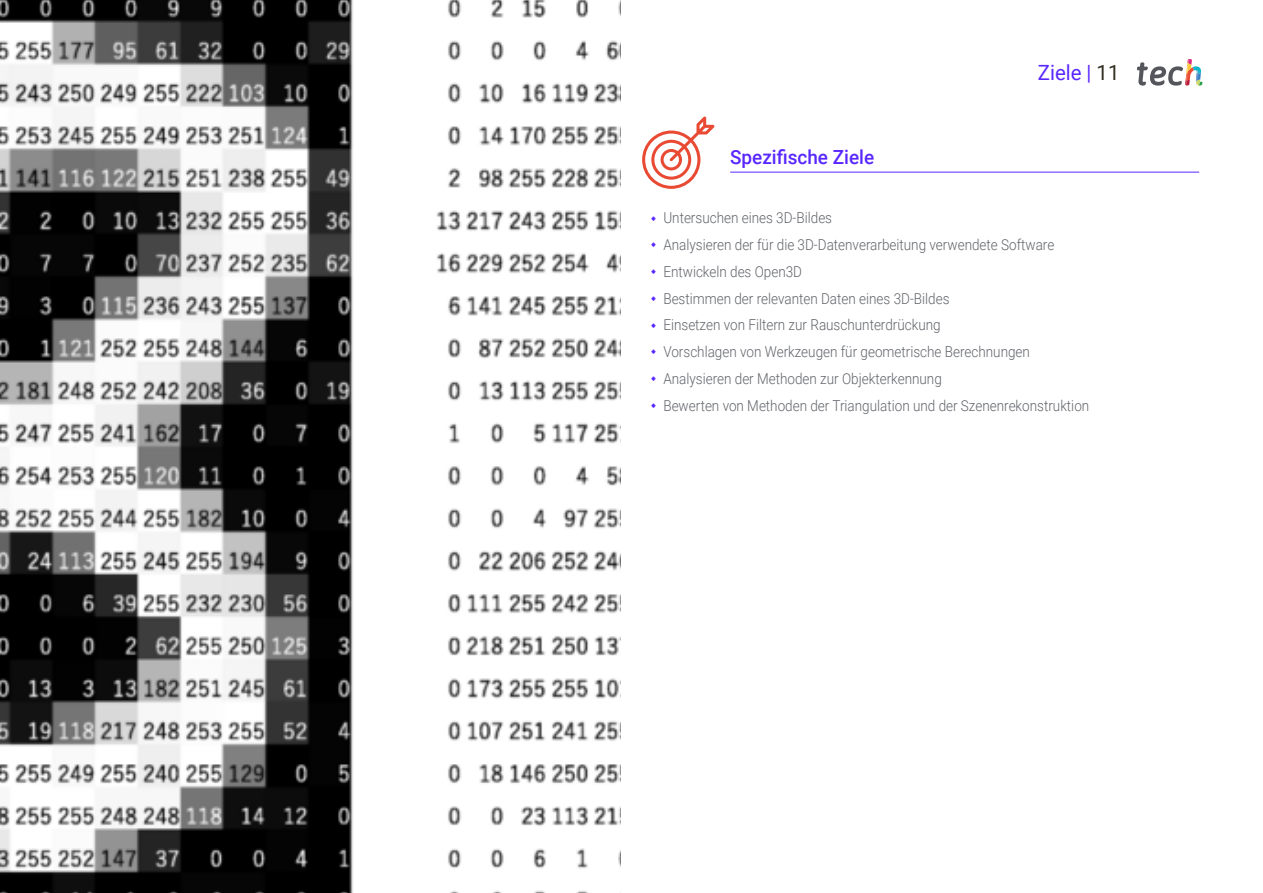
<style>
.page{position:relative;width:1263px;height:893px;background:#fff}
.page>*{position:absolute;margin:0;border:0;box-sizing:border-box;transform-origin:0 0}
.t1{font:21px "Roboto";color:#5927ff}
.t2{font:500 19.5px "Roboto";color:#5927ff}
.t3{font:300 15px/26.7px "Roboto";color:#61646a;scale:.9 1}
.s1{color:#312e20}
</style>
<div class="page">
<hr style="left:730px;top:172px;width:469px;height:1px;background:#5927ff">
<svg style="left:642px;top:116px;width:72px;height:73px"></svg>
<img style="left:0;top:0;width:621px;height:893px">
<svg style="left:1137px;top:59px;width:65px;height:27px"></svg>
<h2 class="t2" style="left:730px;top:143px;width:145px">Spezifische Ziele</h2>
<h1 class="t1" style="left:1038px;top:57px;width:83px">Ziele | <span class="s1">11</span></h1>
<p class="t3" style="left:663px;top:204px;width:475px">Untersuchen eines 3D-Bildes<br>Analysieren der für die 3D-Datenverarbeitung verwendete Software Entwickeln des Open3D<br>Bestimmen der relevanten Daten eines 3D-Bildes<br>Einsetzen von Filtern zur Rauschunterdrückung<br>Vorschlagen von Werkzeugen für geometrische Berechnungen Analysieren der Methoden zur Objekterkennung<br>Bewerten von Methoden der Triangulation und der Szenenrekonstruktion</p>
</div>
